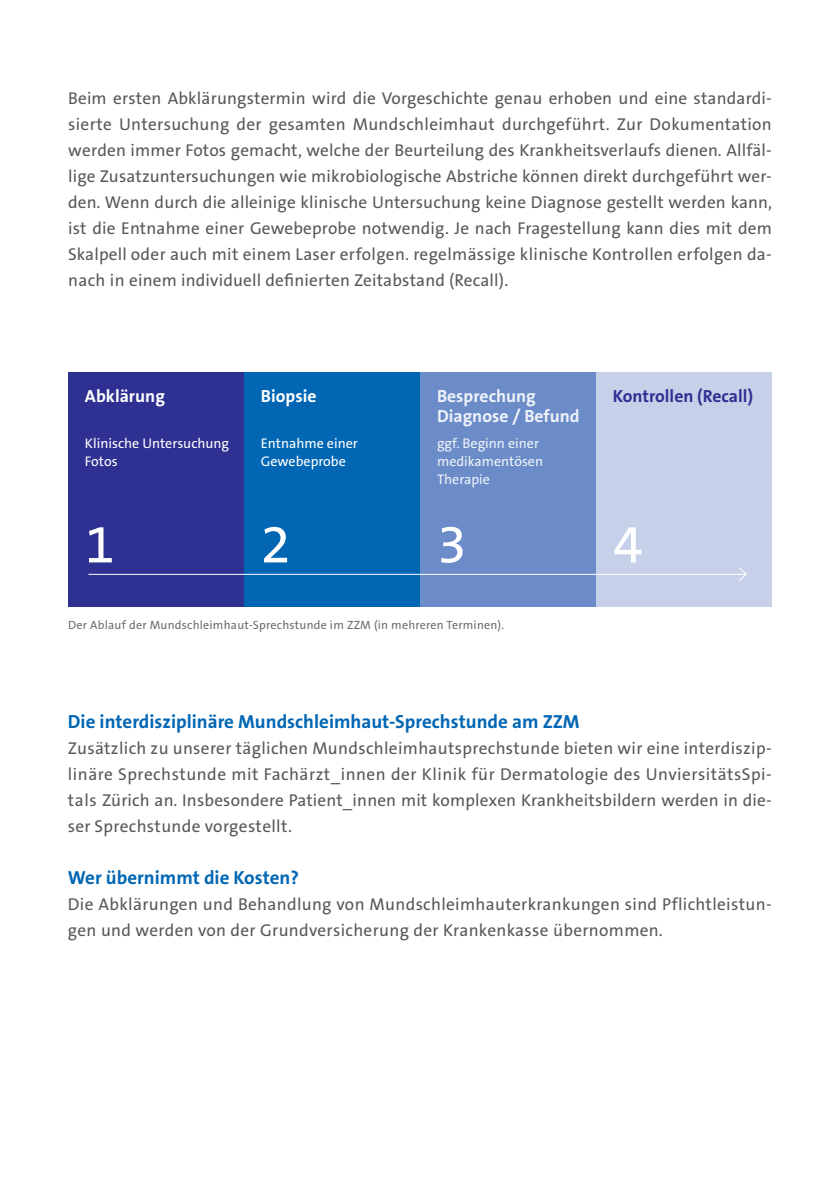
<style>
.page{position:relative;width:840px;height:1191px;background:#fff}
.page>*{position:absolute;margin:0;border:0;box-sizing:border-box;transform-origin:0 0}
.t1{font:54px "The Sans B5 Plain";color:#fff}
.t2{font:19px "The Sans LP7 Bld";color:#0166b3}
.t3{font:17.6px/20px "The Sans LP7 Bld";color:#eff2f9}
.t4{font:17.6px "The Sans LP7 Bld";color:#2e3092}
.t5{font:17.6px "The Sans LP7 Bld";color:#fff}
.t6{font:17.2px/26px "The Sans LP5 Plain";letter-spacing:.02em;color:#57585a;text-align:justify}
.t7{font:14px/18px "The Sans LP5 Plain";color:#fff}
.t8{font:14px/18px "The Sans LP5 Plain";color:#eff2f9}
.t9{font:12px "The Sans LP5 Plain";letter-spacing:.02em;color:#6c6d70}
</style>
<div class="page">
<div style="left:420px;top:372px;width:175px;height:235px;background:#6b8cc8"></div>
<div style="left:244px;top:372px;width:175px;height:235px;background:#0166b3"></div>
<div style="left:68px;top:372px;width:176px;height:235px;background:#2e3092"></div>
<div style="left:595px;top:372px;width:176px;height:235px;background:#c7d0e9"></div>
<hr style="left:88px;top:574px;width:657px;height:1px;background:#fff">
<svg style="left:739px;top:567px;width:8px;height:14px"></svg>
<p class="t6" style="left:68px;top:85px;width:705px">Beim ersten Abklärungstermin wird die Vorgeschichte genau erhoben und eine standardi&shy;sierte Untersuchung der gesamten Mundschleimhaut durchgeführt. Zur Dokumentation werden immer Fotos gemacht, welche der Beurteilung des Krankheitsverlaufs dienen. Allfäl&shy;lige Zusatzuntersuchungen wie mikrobiologische Abstriche können direkt durchgeführt wer&shy;den. Wenn durch die alleinige klinische Untersuchung keine Diagnose gestellt werden kann, ist die Entnahme einer Gewebeprobe notwendig. Je nach Fragestellung kann dies mit dem Skalpell oder auch mit einem Laser erfolgen. regelmässige klinische Kontrollen erfolgen da&shy;nach in einem individuell definierten Zeitabstand (Recall).</p>
<p class="t5" style="left:85px;top:385px;width:81px">Abklärung</p>
<p class="t7" style="left:85px;top:435px;width:146px">Klinische Untersuchung<br>Fotos</p>
<h1 class="t1" style="left:85px;top:515px;width:31px">1</h1>
<p class="t5" style="left:261px;top:385px;width:57px">Biopsie</p>
<p class="t7" style="left:261px;top:435px;width:98px">Entnahme einer<br>Gewebeprobe</p>
<h1 class="t1" style="left:261px;top:515px;width:31px">2</h1>
<p class="t3" style="left:437px;top:386px;width:144px">Besprechung<br>Diagnose / Befund</p>
<p class="t8" style="left:437px;top:435px;width:108px">ggf. Beginn einer medikamentösen<br>Therapie</p>
<h1 class="t1" style="left:437px;top:515px;width:31px">3</h1>
<p class="t9" style="left:68px;top:617px;width:437px">Der Ablauf der Mundschleimhaut-Sprechstunde im ZZM (in mehreren Terminen).</p>
<p class="t4" style="left:612px;top:385px;width:142px">Kontrollen (Recall)</p>
<h1 class="t1" style="left:612px;top:515px;width:31px">4</h1>
<p class="t2" style="left:68px;top:709px;width:513px">Die interdisziplinäre Mundschleimhaut-Sprechstunde am ZZM</p>
<p class="t6" style="left:68px;top:735px;width:705px">Zusätzlich zu unserer täglichen Mundschleimhautsprechstunde bieten wir eine interdiszip&shy;linäre Sprechstunde mit Fachärzt_innen der Klinik für Dermatologie des UnviersitätsSpi&shy;tals Zürich an. Insbesondere Patient_innen mit komplexen Krankheitsbildern werden in die&shy;ser Sprechstunde vorgestellt.</p>
<p class="t2" style="left:68px;top:865px;width:232px">Wer übernimmt die Kosten?</p>
<p class="t6" style="left:68px;top:891px;width:705px">Die Abklärungen und Behandlung von Mundschleimhauterkrankungen sind Pflichtleistun&shy;gen und werden von der Grundversicherung der Krankenkasse übernommen.</p>
</div>
